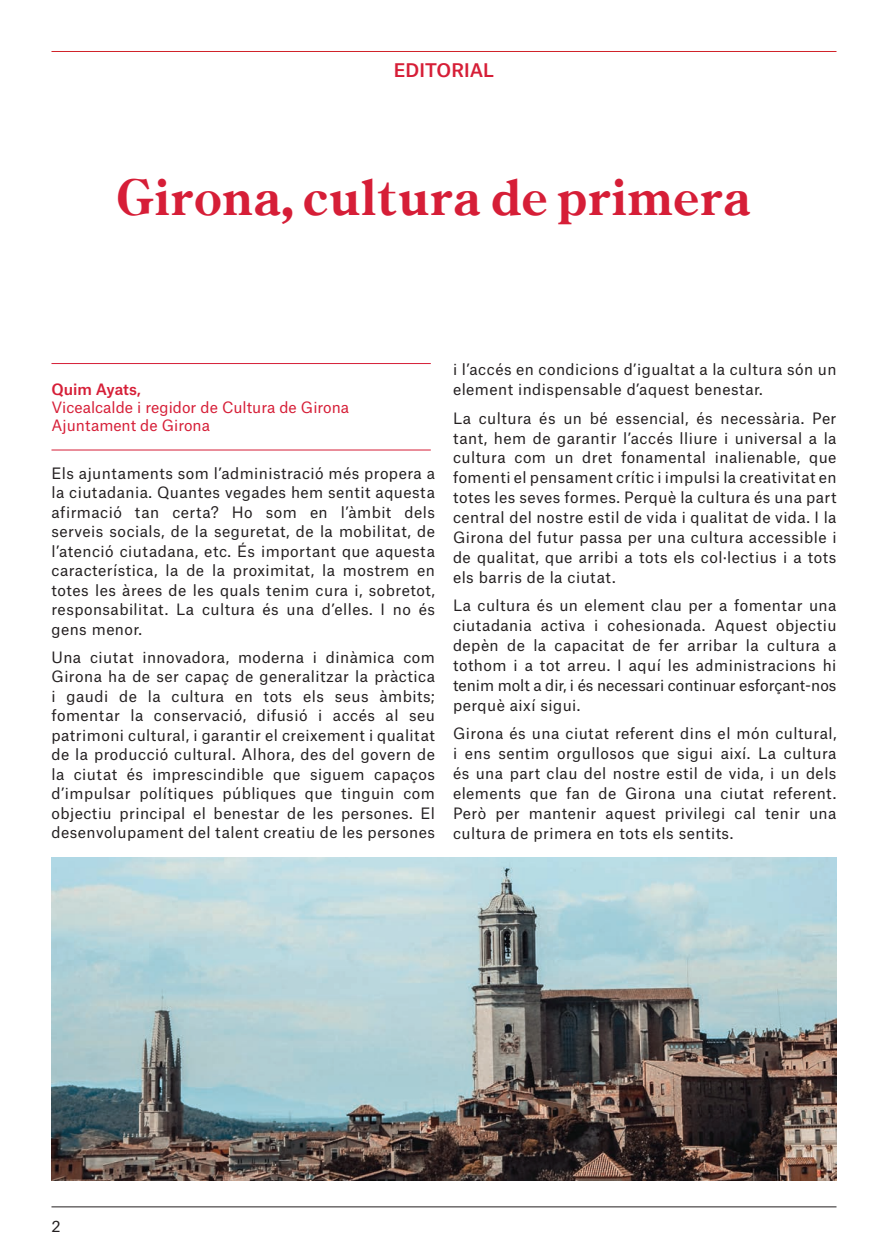
<style>
.page{position:relative;width:888px;height:1258px;background:#fff}
.page>*{position:absolute;margin:0;border:0;box-sizing:border-box;transform-origin:0 0}
.t1{font:49.5px "Century Oldstyle ICG Bold";color:#d61e37}
.t2{font:500 18px "Atlas Grotesk";color:#d61e37}
.texto_corrido{font:15px/20px "Atlas Grotesk";letter-spacing:.03em;color:#231f20;text-align:justify}
.t3{font:15px "Atlas Grotesk";color:#d61e37}
.t4{font:500 15px "Atlas Grotesk";color:#d61e37}
</style>
<div class="page">
<hr style="left:51px;top:51px;width:785px;height:1px;background:#d1232a">
<hr style="left:51px;top:1206px;width:785px;height:1px;background:#231f20">
<hr style="left:51px;top:363px;width:380px;height:1px;background:#d61e37">
<hr style="left:51px;top:450px;width:380px;height:1px;background:#d61e37">
<img style="left:51px;top:858px;width:785px;height:323px">
<p class="t2" style="left:394px;top:55px;width:102px">EDITORIAL</p>
<p class="t1" style="left:117px;top:164px;width:636px">Girona, cultura de primera</p>
<p class="t4" style="left:51px;top:377px;width:91px">Quim Ayats,</p>
<p class="t3" style="left:51px;top:395px;width:299px">Vicealcalde i regidor de Cultura de Girona</p>
<p class="t3" style="left:51px;top:413px;width:160px">Ajuntament de Girona</p>
<p class="texto_corrido" style="left:51px;top:462px;width:385px;line-height:19.5px">Els ajuntaments som l’administració més propera a la ciutadania. Quantes vegades hem sentit aquesta afirmació tan certa? Ho som en l’àmbit dels serveis socials, de la seguretat, de la mobilitat, de l’atenció ciutadana, etc. És important que aquesta característica, la de la proximitat, la mostrem en totes les àrees de les quals tenim cura i, sobretot, responsabilitat. La cultura és una d’elles. I no és gens menor.</p>
<p class="texto_corrido" style="left:51px;top:646px;width:385px;line-height:19.5px">Una ciutat innovadora, moderna i dinàmica com Girona ha de ser capaç de generalitzar la pràctica i gaudi de la cultura en tots els seus àmbits; fomentar la conservació, difusió i accés al seu patrimoni cultural, i garantir el creixement i qualitat de la producció cultural. Alhora, des del govern de la ciutat és imprescindible que siguem capaços d’impulsar polítiques públiques que tinguin com objectiu principal el benestar de les persones. El desenvolupament del talent creatiu de les persones</p>
<p class="texto_corrido" style="left:453px;top:358px;width:385px">i l’accés en condicions d’igualtat a la cultura són un element indispensable d’aquest benestar.</p>
<p class="texto_corrido" style="left:453px;top:406px;width:385px">La cultura és un bé essencial, és necessària. Per tant, hem de garantir l’accés lliure i universal a la cultura com un dret fonamental inalienable, que fomenti el pensament crític i impulsi la creativitat en totes les seves formes. Perquè la cultura és una part central del nostre estil de vida i qualitat de vida. I la Girona del futur passa per una cultura accessible i de qualitat, que arribi a tots els col·lectius i a tots els barris de la ciutat.</p>
<p class="texto_corrido" style="left:453px;top:594px;width:385px">La cultura és un element clau per a fomentar una ciutadania activa i cohesionada. Aquest objectiu depèn de la capacitat de fer arribar la cultura a tothom i a tot arreu. I aquí les administracions hi tenim molt a dir, i és necessari continuar esforçant-nos perquè així sigui.</p>
<p class="texto_corrido" style="left:453px;top:722px;width:385px">Girona és una ciutat referent dins el món cultural, i ens sentim orgullosos que sigui així. La cultura és una part clau del nostre estil de vida, i un dels elements que fan de Girona una ciutat referent.<br>Però per mantenir aquest privilegi cal tenir una cultura de primera en tots els sentits.</p>
<p class="texto_corrido" style="left:51px;top:1214px;width:11px">2</p>
</div>
